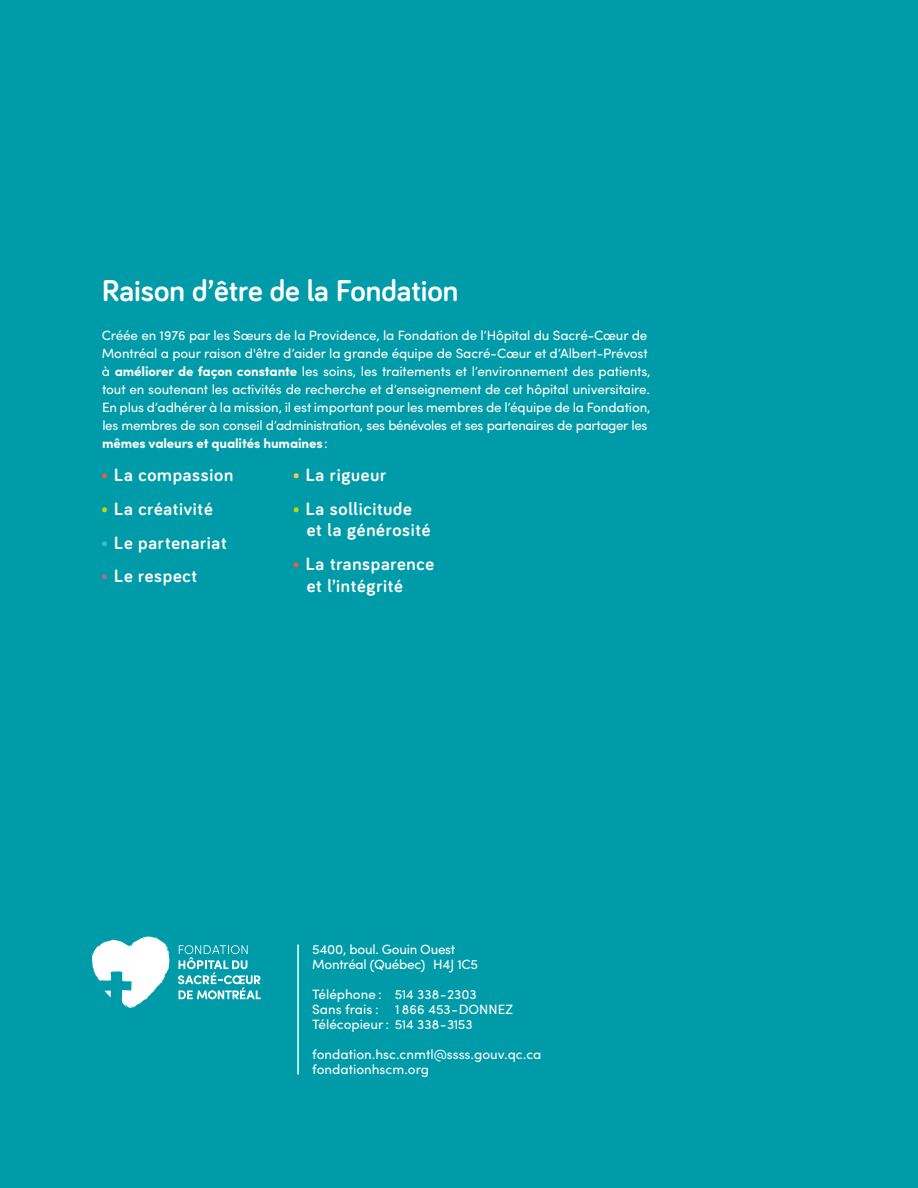
<style>
.page{position:relative;width:918px;height:1188px;background:#009ba9}
.page>*{position:absolute;margin:0;border:0;box-sizing:border-box;transform-origin:0 0}
.t1{font:700 31.05px "Bariol";color:#fff}
.t2{font:700 18.45px/21.6px "Bariol";letter-spacing:.04em;color:#fff}
.t3{font:13.5px/18px "Sofia Pro";letter-spacing:-.01em;color:#fff}
.s1{font-weight:700}
.s2{color:#eb5d3f}
.s3{color:#c9d400}
.s4{color:#41bbc9}
.s5{color:#b36a94}
.s6{color:#fdc646}
</style>
<div class="page">
<svg style="left:178px;top:945px;width:83px;height:54px"></svg>
<svg style="left:91px;top:937px;width:79px;height:71px"></svg>
<hr style="left:297px;top:945px;width:2px;height:129px;background:#fff">
<h1 class="t1" style="left:102px;top:269px;width:358px">Raison d’être de la Fondation</h1>
<p class="t3" style="left:102px;top:325px;width:550px">Créée en 1976 par les Sœurs de la Providence, la Fondation de l’Hôpital du Sacré-Cœur de Montréal a pour raison d'être d’aider la grande équipe de Sacré-Cœur et d’Albert-Prévost à <span class="s1">améliorer de façon constante</span> les soins, les traitements et l’environnement des patients, tout en soutenant les activités de recherche et d’enseignement de cet hôpital universitaire.<br>En plus d’adhérer à la mission, il est important pour les membres de l’équipe de la Fondation, les membres de son conseil d’administration, ses bénévoles et ses partenaires de partager les <span class="s1">mêmes valeurs et qualités humaines</span> :</p>
<h2 class="t2" style="left:101px;top:463px;width:134px"><span class="s2">•</span> La compassion</h2>
<h2 class="t2" style="left:101px;top:497px;width:113px"><span class="s3">•</span> La créativité</h2>
<h2 class="t2" style="left:101px;top:531px;width:127px"><span class="s4">•</span> Le partenariat</h2>
<h2 class="t2" style="left:101px;top:565px;width:98px"><span class="s5">•</span> Le respect</h2>
<h2 class="t2" style="left:293px;top:463px;width:95px"><span class="s6">•</span> La rigueur</h2>
<h2 class="t2" style="left:307px;top:497px;width:125px;text-indent:-14px"><span class="s3">•</span> La sollicitude et la générosité</h2>
<h2 class="t2" style="left:307px;top:553px;width:129px;text-indent:-14px"><span class="s2">•</span> La transparence et l’intégrité</h2>
<p class="t3" style="left:312px;top:941px;width:167px;line-height:15px">5400, boul. Gouin Ouest<br>Montréal (Québec) H4J 1C5</p>
<p class="t3" style="left:312px;top:986px;width:202px;line-height:15px">Téléphone : 514 338-2303<br>Sans frais : 1 866 453-DONNEZ<br>Télécopieur: 514 338-3153</p>
<p class="t3" style="left:312px;top:1046px;width:231px;line-height:15px">fondation.hsc.cnmtl@ssss.gouv.qc.ca fondationhscm.org</p>
</div>
